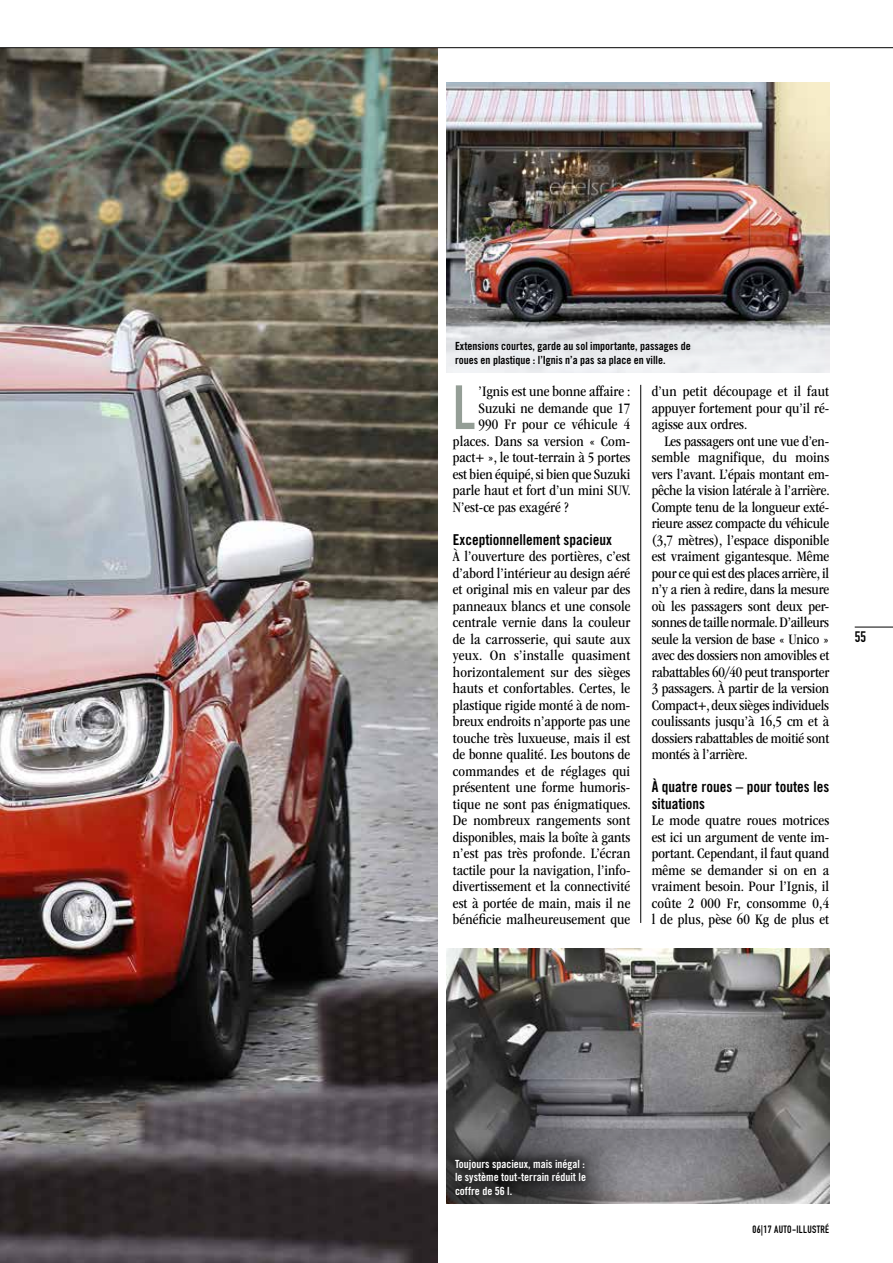
<style>
.page{position:relative;width:893px;height:1263px;background:#fff}
.page>*{position:absolute;margin:0;border:0;box-sizing:border-box;transform-origin:0 0}
.t1{font:61.35px "DIN Engschrift Std";color:#949e96}
.t2{font:condensed 15px/16.5px "ITC Garamond Std";color:#000;text-align:justify}
.t3{font:15px/16.5px "Trade Gothic LT Std Bd Cn 20";color:#000}
.t4{font:15px "DIN Engschrift Std";color:#000}
.t5{font:11.25px/13.5px "Trade Gothic LT Std Bd Cn 20";color:#000}
.t6{font:11.25px/13.5px "Trade Gothic LT Std Bd Cn 20";color:#fff;text-align:justify}
.t7{font:10.5px "DIN Engschrift Std";letter-spacing:.03em;color:#000}
</style>
<div class="page">
<img style="left:0;top:48px;width:438px;height:1215px">
<img style="left:446px;top:948px;width:383px;height:255px">
<img style="left:446px;top:83px;width:383px;height:289px">
<svg style="left:446px;top:1117px;width:206px;height:86px;background:#737277"></svg>
<div style="left:444px;top:1148px;width:152px;height:58px;background:#000;opacity:.75"></div>
<hr style="left:640px;top:385px;width:1px;height:538px;background:#000">
<hr style="left:855px;top:627px;width:38px;height:1px;background:#000">
<hr style="left:0;top:47px;width:893px;height:1px;background:#000">
<p class="t5" style="left:455px;top:339px;width:237px">Extensions courtes, garde au sol importante, passages de roues en plastique : l’Ignis n’a pas sa place en ville.</p>
<h1 class="t1" style="left:453px;top:372px;width:24px">L</h1>
<p class="t2" style="left:479px;top:383px;width:153px">’Ignis est une bonne affaire :</p>
<p class="t2" style="left:479px;top:400px;width:153px">Suzuki ne demande que 17</p>
<p class="t2" style="left:479px;top:416px;width:153px">990 Fr pour ce véhicule 4</p>
<p class="t2" style="left:453px;top:433px;width:179px">places. Dans sa version « Com-</p>
<p class="t2" style="left:453px;top:449px;width:179px">pact+ », le tout-terrain à 5 portes</p>
<p class="t2" style="left:453px;top:466px;width:179px">est bien équipé, si bien que Suzuki</p>
<p class="t2" style="left:453px;top:482px;width:179px">parle haut et fort d’un mini SUV.</p>
<p class="t2" style="left:453px;top:499px;width:117px">N’est-ce pas exagéré ?</p>
<p class="t3" style="left:453px;top:531px;width:160px">Exceptionnellement spacieux</p>
<p class="t2" style="left:453px;top:548px;width:180px">À l’ouverture des portières, c’est d’abord l’intérieur au design aéré et original mis en valeur par des panneaux blancs et une console centrale vernie dans la couleur de la carrosserie, qui saute aux yeux. On s’installe quasiment horizontalement sur des sièges hauts et confortables. Certes, le plastique rigide monté à de nom&shy;breux endroits n’apporte pas une touche très luxueuse, mais il est de bonne qualité. Les boutons de commandes et de réglages qui présentent une forme humoris&shy;tique ne sont pas énigmatiques.<br>De nombreux rangements sont disponibles, mais la boîte à gants n’est pas très profonde. L’écran tactile pour la navigation, l’info&shy;divertissement et la connectivité est à portée de main, mais il ne bénéficie malheureusement que</p>
<p class="t2" style="left:652px;top:383px;width:179px">d’un petit découpage et il faut appuyer fortement pour qu’il ré&shy;agisse aux ordres.</p>
<p class="t2" style="left:652px;top:433px;width:179px;text-indent:13px">Les passagers ont une vue d’en&shy;semble magnifique, du moins vers l’avant. L’épais montant em&shy;pêche la vision latérale à l’arrière.<br>Compte tenu de la longueur exté&shy;rieure assez compacte du véhicule (3,7 mètres), l’espace disponible est vraiment gigantesque. Même pour ce qui est des places arrière, il n’y a rien à redire, dans la mesure où les passagers sont deux per&shy;sonnes de taille normale. D’ailleurs seule la version de base « Unico » avec des dossiers non amovibles et rabattables 60/40 peut transporter 3 passagers. À partir de la version Compact+, deux sièges individuels coulissants jusqu’à 16,5 cm et à dossiers rabattables de moitié sont montés à l’arrière.</p>
<p class="t3" style="left:652px;top:778px;width:179px">À quatre roues – pour toutes les situations</p>
<p class="t2" style="left:652px;top:812px;width:179px">Le mode quatre roues motrices est ici un argument de vente im&shy;portant. Cependant, il faut quand même se demander si on en a vraiment besoin. Pour l’Ignis, il coûte 2 000 Fr, consomme 0,4 l de plus, pèse 60 Kg de plus et</p>
<p class="t4" style="left:855px;top:628px;width:13px">55</p>
<p class="t6" style="left:455px;top:1157px;width:132px">Toujours spacieux, mais inégal : le système tout-terrain réduit le coffre de 56 l.</p>
<p class="t7" style="left:752px;top:1223px;width:78px">06|17 AUTO-ILLUSTRÉ</p>
</div>
